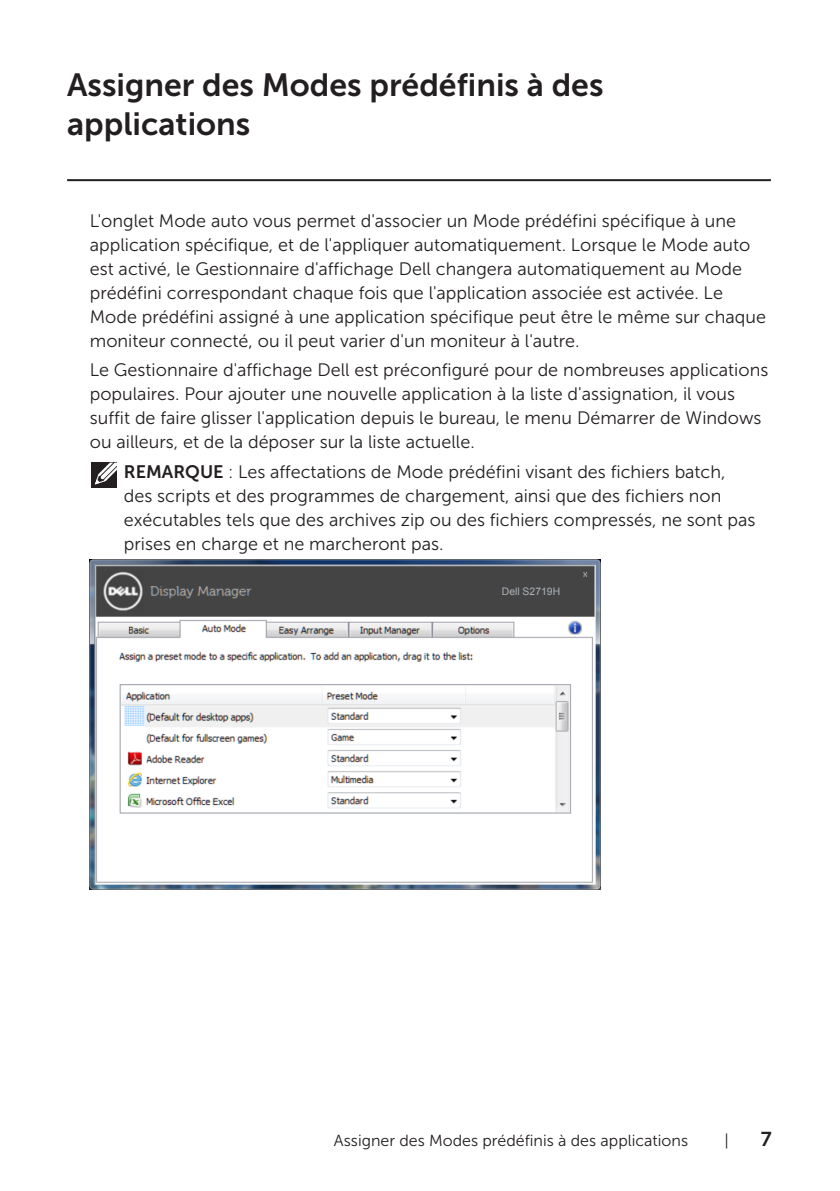
<style>
.page{position:relative;width:840px;height:1191px;background:#fff}
.page>*{position:absolute;margin:0;border:0;box-sizing:border-box;transform-origin:0 0}
.Head_1{font:32px/38.4px "Museo Sans For Dell 700";color:#231f20}
.t1{font:20px "Museo Sans For Dell 700";color:#231f20}
.Paragraph{font:18px/24px "Museo Sans For Dell 300";color:#231f20}
.Note{font:18px/24px "Museo Sans For Dell 300";color:#231f20}
.t2{font:16px "Museo Sans For Dell 300";color:#231f20}
.t3{font:10.4px "Arial";color:#aeb4ba}
.s1{font-family:"Museo Sans For Dell 700"}
</style>
<div class="page">
<hr style="left:67px;top:179px;width:703px;height:2px;background:#231f20">
<img style="left:90px;top:559px;width:510px;height:330px">
<div style="left:499px;top:584px;width:89px;height:15px;background:#444"></div>
<div style="left:91px;top:463px;width:26px;height:25px;background:#231f20"></div>
<svg style="left:94px;top:462px;width:23px;height:23px"></svg>
<p class="Head_1" style="left:67px;top:66px;width:537px">Assigner des Modes prédéfinis à des applications</p>
<p class="Paragraph" style="left:90px;top:208px;width:677px">L'onglet Mode auto vous permet d'associer un Mode prédéfini spécifique à une application spécifique, et de l'appliquer automatiquement. Lorsque le Mode auto est activé, le Gestionnaire d'affichage Dell changera automatiquement au Mode prédéfini correspondant chaque fois que l'application associée est activée. Le Mode prédéfini assigné à une application spécifique peut être le même sur chaque moniteur connecté, ou il peut varier d'un moniteur à l'autre.</p>
<p class="Paragraph" style="left:90px;top:358px;width:679px">Le Gestionnaire d'affichage Dell est préconfiguré pour de nombreuses applications populaires. Pour ajouter une nouvelle application à la liste d'assignation, il vous suffit de faire glisser l'application depuis le bureau, le menu Démarrer de Windows ou ailleurs, et de la déposer sur la liste actuelle.</p>
<p class="Note" style="left:124px;top:460px;width:633px"><span class="s1">REMARQUE</span> : Les affectations de Mode prédéfini visant des fichiers batch, des scripts et des programmes de chargement, ainsi que des fichiers non exécutables tels que des archives zip ou des fichiers compressés, ne sont pas prises en charge et ne marcheront pas.</p>
<p class="t3" style="left:501px;top:584px;width:60px">Dell S2719H</p>
<p class="t2" style="left:334px;top:1131px;width:355px">Assigner des Modes prédéfinis à des applications</p>
<p class="t2" style="left:724px;top:1131px;width:6px">|</p>
<p class="t1" style="left:760px;top:1127px;width:12px">7</p>
</div>
